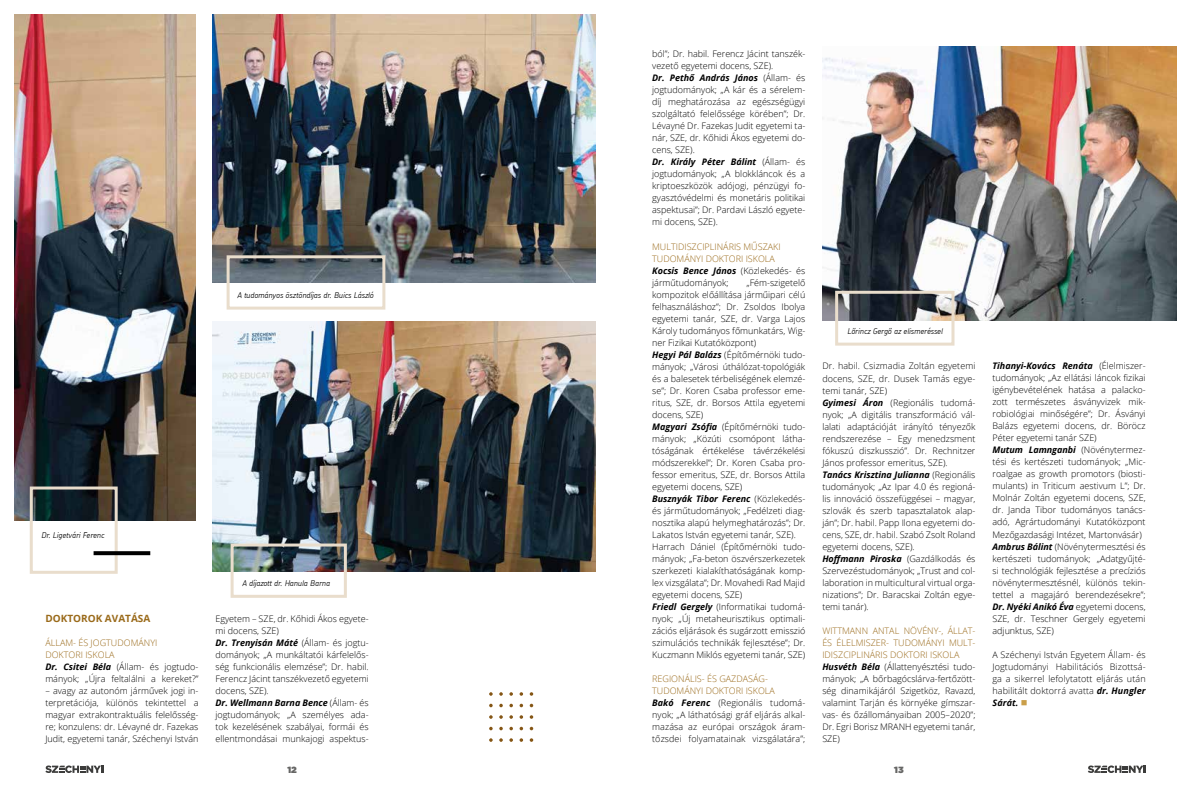
<style>
.page{position:relative;width:1191px;height:800px;background:#fff}
.page>*{position:absolute;margin:0;border:0;box-sizing:border-box;transform-origin:0 0}
.t1{font:700 10px "Open Sans";color:#9a6a1a}
.t2{font:300 9px/12px "Open Sans";color:#000}
.t3{font:300 9px/12px "Open Sans";color:#9a6a1a}
.t4{font:900 9px "Gotham";color:#666665}
.t5{font:italic 300 8px "SKF Chevin";color:#000}
.s1{color:#9a6a1a}
.s2{font-weight:700;font-style:italic}
.s3{font-weight:700;font-style:italic;color:#000}
.s4{color:#000}
.s5{color:#ca9f4a}
</style>
<div class="page">
<svg style="left:45px;top:765px;width:58px;height:7px"></svg>
<svg style="left:1088px;top:765px;width:57px;height:7px"></svg>
<img style="left:822px;top:46px;width:354px;height:274px">
<img style="left:213px;top:14px;width:382px;height:269px">
<img style="left:14px;top:14px;width:182px;height:506px">
<img style="left:213px;top:321px;width:382px;height:250px">
<svg style="left:499px;top:692px;width:4px;height:3px"></svg>
<svg style="left:499px;top:703px;width:4px;height:4px"></svg>
<svg style="left:509px;top:703px;width:4px;height:4px"></svg>
<svg style="left:519px;top:703px;width:4px;height:4px"></svg>
<svg style="left:530px;top:703px;width:3px;height:4px"></svg>
<svg style="left:499px;top:726px;width:4px;height:4px"></svg>
<svg style="left:509px;top:726px;width:4px;height:4px"></svg>
<svg style="left:519px;top:726px;width:4px;height:4px"></svg>
<div style="left:30px;top:486px;width:88px;height:87px;border:3px solid #e9ddcc"></div>
<div style="left:231px;top:543px;width:116px;height:54px;border:3px solid #e9ddcc"></div>
<div style="left:227px;top:255px;width:158px;height:54px;border:3px solid #e9ddcc"></div>
<div style="left:835px;top:291px;width:119px;height:54px;border:3px solid #e9ddcc"></div>
<svg style="left:94px;top:551px;width:56px;height:4px"></svg>
<p class="t5" style="left:41px;top:529px;width:64px">Dr. Ligetvári Ferenc</p>
<p class="t1" style="left:45px;top:611px;width:106px">DOKTOROK AVATÁSA</p>
<p class="t2" style="left:45px;top:636px;width:155px"><span class="s1">ÁLLAM- ÉS JOGTUDOMÁNYI<br>DOKTORI ISKOLA<br></span><span class="s2">Dr. Csitei Béla</span> (Állam- és jogtudo&shy;mányok; „Újra feltalálni a kereket?”</p>
<p class="t2" style="left:45px;top:684px;width:155px;text-align:justify">– avagy az autonóm járművek jogi in&shy;terpretációja, különös tekintettel a magyar extrakontraktuális felelősség&shy;re; konzulens: dr. Lévayné dr. Fazekas Judit, egyetemi tanár, Széchenyi István</p>
<p class="t5" style="left:237px;top:289px;width:138px">A tudományos ösztöndíjas dr. Buics László</p>
<p class="t5" style="left:242px;top:577px;width:89px">A díjazott dr. Hanula Barna</p>
<p class="t2" style="left:215px;top:612px;width:155px">Egyetem – SZE, dr. Kőhidi Ákos egyete&shy;mi docens, SZE)<br><span class="s2">Dr. Trenyisán Máté</span> (Állam- és jogtu&shy;dományok; „A munkáltatói kárfelelős&shy;ség funkcionális elemzése”; Dr. habil.<br>Ferencz Jácint tanszékvezető egyetemi docens, SZE).<br><span class="s2">Dr. Wellmann Barna Bence</span> (Állam- és jogtudományok; „A személyes ada&shy;tok kezelésének szabályai, formái és ellentmondásai munkajogi aspektus-</p>
<p class="t2" style="left:652px;top:48px;width:155px">ból”; Dr. habil. Ferencz Jácint tanszék&shy;vezető egyetemi docens, SZE).<br><span class="s2">Dr. Pethő András János</span> (Állam- és jogtudományok; „A kár és a sérelem&shy;díj meghatározása az egészségügyi szolgáltató felelőssége körében”; Dr.<br>Lévayné Dr. Fazekas Judit egyetemi ta&shy;nár, SZE, dr. Kőhidi Ákos egyetemi do&shy;cens, SZE).<br><span class="s2">Dr. Király Péter Bálint</span> (Állam- és jogtudományok; „A blokkláncok és a kriptoeszközök adójogi, pénzügyi fo&shy;gyasztóvédelmi és monetáris politikai aspektusai”; Dr. Pardavi László egyete&shy;mi docens, SZE).</p>
<p class="t3" style="left:652px;top:240px;width:155px">MULTIDISZCIPLINÁRIS MŰSZAKI<br>TUDOMÁNYI DOKTORI ISKOLA<br><span class="s3">Kocsis Bence János</span> <span class="s4">(Közlekedés- és járműtudományok;</span></p>
<p class="t2" style="left:652px;top:276px;width:155px;text-indent:94px">„Fém-szigetelő kompozitok előállítása járműipari célú felhasználáshoz”; Dr. Zsoldos Ibolya egyetemi tanár, SZE, dr. Varga Lajos Károly tudományos főmunkatárs, Wig&shy;ner Fizikai Kutatóközpont)<br><span class="s2">Hegyi Pál Balázs</span> (Építőmérnöki tudo&shy;mányok; „Városi úthálózat-topológiák és a balesetek térbeliségének elemzé&shy;se”; Dr. Koren Csaba professor eme&shy;ritus, SZE, dr. Borsos Attila egyetemi docens, SZE)<br><span class="s2">Magyari Zsófia</span> (Építőmérnöki tudo&shy;mányok; „Közúti csomópont látha&shy;tóságának értékelése távérzékelési módszerekkel”; Dr. Koren Csaba pro&shy;fessor emeritus, SZE, dr. Borsos Attila egyetemi docens, SZE)<br><span class="s2">Busznyák Tibor Ferenc</span> (Közlekedés&shy;és járműtudományok; „Fedélzeti diag&shy;nosztika alapú helymeghatározás”; Dr.<br>Lakatos István egyetemi tanár, SZE).<br>Harrach Dániel (Építőmérnöki tudo&shy;mányok; „Fa-beton öszvérszerkezetek szerkezeti kialakíthatóságának komp&shy;lex vizsgálata”; Dr. Movahedi Rad Majid egyetemi docens, SZE)<br><span class="s2">Friedl Gergely</span> (Informatikai tudomá&shy;nyok; „Új metaheurisztikus optimali&shy;zációs eljárások és sugárzott emisszió szimulációs technikák fejlesztése”; Dr.<br>Kuczmann Miklós egyetemi tanár, SZE)</p>
<p class="t2" style="left:652px;top:672px;width:155px"><span class="s1">REGIONÁLIS- ÉS GAZDASÁG-TUDOMÁNYI DOKTORI ISKOLA<br></span><span class="s2">Bakó Ferenc</span> (Regionális tudomá&shy;nyok; „A láthatósági gráf eljárás alkal&shy;mazása az európai országok áram&shy;tőzsdei folyamatainak vizsgálatára”;</p>
<p class="t5" style="left:847px;top:325px;width:97px">Lőrincz Gergő az elismeréssel</p>
<p class="t2" style="left:822px;top:360px;width:155px">Dr. habil. Csizmadia Zoltán egyetemi docens, SZE, dr. Dusek Tamás egye&shy;temi tanár, SZE)<br><span class="s2">Gyimesi Áron</span> (Regionális tudomá&shy;nyok; „A digitális transzformáció vál&shy;lalati adaptációját irányító tényezők rendszerezése – Egy menedzsment fókuszú diszkusszió”. Dr. Rechnitzer János professor emeritus, SZE).<br><span class="s2">Tanács Krisztina Julianna</span> (Regionális tudományok; „Az Ipar 4.0 és regioná&shy;lis innováció összefüggései – magyar, szlovák és szerb tapasztalatok alap&shy;ján”; Dr. habil. Papp Ilona egyetemi do&shy;cens, SZE, dr. habil. Szabó Zsolt Roland egyetemi docens, SZE).<br><span class="s2">Hoffmann Piroska</span> (Gazdálkodás és Szervezéstudományok; „Trust and col&shy;laboration in multicultural virtual orga&shy;nizations”; Dr. Baracskai Zoltán egye&shy;temi tanár).</p>
<p class="t2" style="left:822px;top:624px;width:155px"><span class="s1">WITTMANN ANTAL NÖVÉNY-, ÁLLAT-ÉS ÉLELMISZER- TUDOMÁNYI MULT-IDISZCIPLINÁRIS DOKTORI ISKOLA </span><span class="s2">Husvéth Béla</span> (Állattenyésztési tudo&shy;mányok; „A bőrbagócslárva-fertőzött&shy;ség dinamikájáról Szigetköz, Ravazd, valamint Tarján és környéke gímszar&shy;vas- és őzállományaiban 2005–2020”; Dr. Egri Borisz MRANH egyetemi tanár, SZE)</p>
<p class="t4" style="left:287px;top:763px;width:11px">12</p>
<p class="t4" style="left:894px;top:763px;width:11px">13</p>
<p class="t2" style="left:992px;top:360px;width:155px"><span class="s2">Tihanyi-Kovács Renáta</span> (Élelmiszer&shy;tudományok; „Az ellátási láncok fizikai igénybevételének hatása a palacko&shy;zott természetes ásványvizek mik&shy;robiológiai minőségére”; Dr. Ásványi Balázs egyetemi docens, dr. Böröcz Péter egyetemi tanár SZE)<br><span class="s2">Mutum Lamnganbi</span> (Növénytermez&shy;tési és kertészeti tudományok; „Mic&shy;roalgae as growth promotors (biosti&shy;mulants) in Triticum aestivum L”; Dr.<br>Molnár Zoltán egyetemi docens, SZE, dr. Janda Tibor tudományos tanács&shy;adó, Agrártudományi Kutatóközpont Mezőgazdasági Intézet, Martonvásár)<br><span class="s2">Ambrus Bálint</span> (Növénytermesztési és kertészeti tudományok; „Adatgyűjté&shy;si technológiák fejlesztése a precíziós növénytermesztésnél, különös tekin&shy;tettel a magajáró berendezésekre”; <span class="s2">Dr. Nyéki Anikó Éva</span> egyetemi docens, SZE, dr. Teschner Gergely egyetemi adjunktus, SZE)</p>
<p class="t2" style="left:992px;top:648px;width:155px;text-align:justify">A Széchenyi István Egyetem Állam- és Jogtudományi Habilitációs Bizottsá&shy;ga a sikerrel lefolytatott eljárás után habilitált doktorrá avatta <span class="s2">dr. Hungler Sárát.</span> <span class="s5">■</span></p>
</div>
